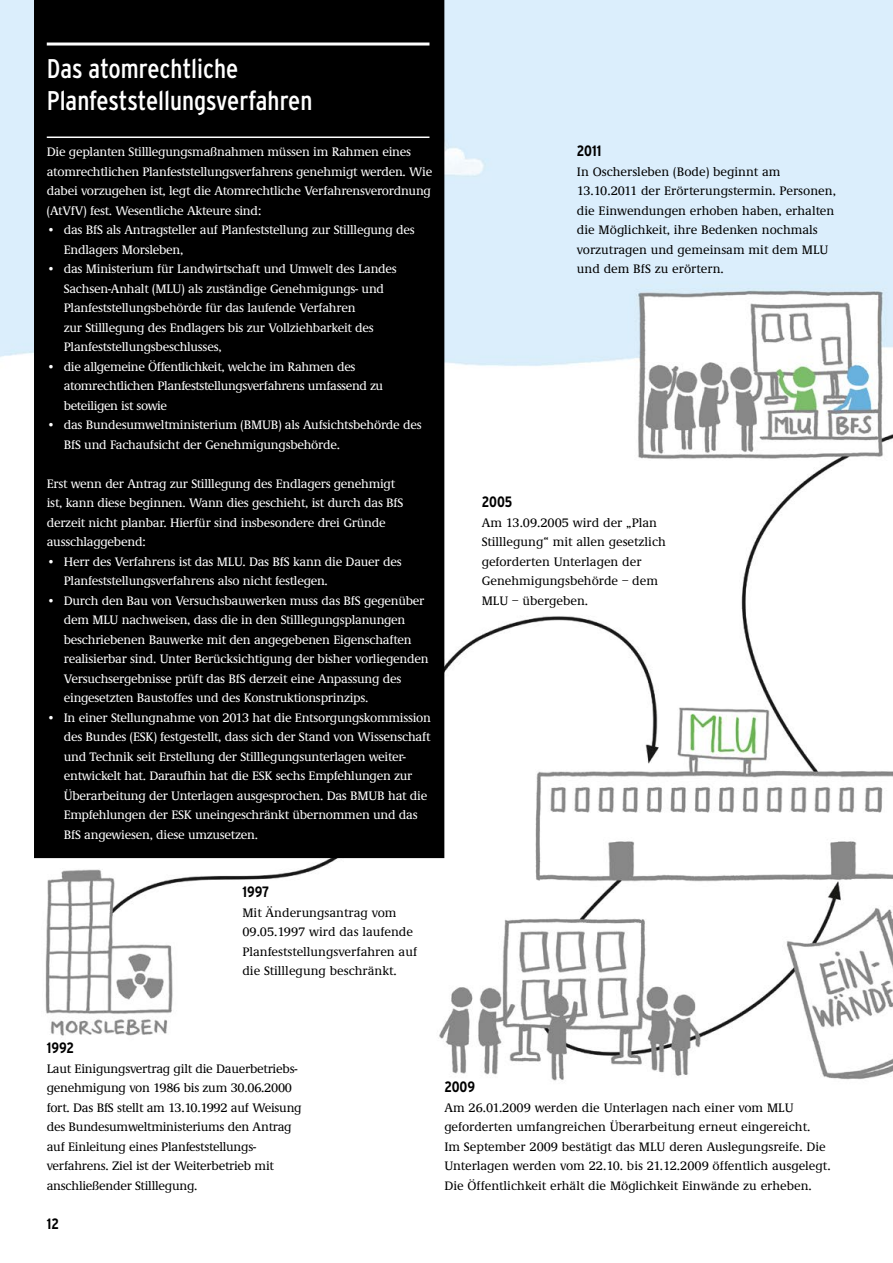
<style>
.page{position:relative;width:893px;height:1263px;background:#fff}
.page>*{position:absolute;margin:0;border:0;box-sizing:border-box;transform-origin:0 0}
.Seitenüberschrift{font:condensed 27px/32.4px "Interstate";color:#fff}
.Zwischenüberschrift{font:700 condensed 15px "Interstate";color:#000}
.Text{font:500 12.75px/19.5px "Demos EF";letter-spacing:-.02em;color:#fff}
.Text-2{font:500 12.75px/19.5px "Demos EF";color:#000}
.Text-3{font:500 12.75px/19.5px "Demos EF";letter-spacing:-.02em;color:#000}
</style>
<div class="page">
<img style="left:0;top:0;width:893px;height:1081px">
<div style="left:34px;top:0;width:410px;height:858px;background:#000"></div>
<hr style="left:47px;top:43px;width:382px;height:3px;background:#fff">
<hr style="left:47px;top:137px;width:382px;height:1px;background:#fff">
<h2 class="Seitenüberschrift" style="left:47px;top:52px;width:267px">Das atomrechtliche<br>Planfeststellungsverfahren</h2>
<p class="Text" style="left:47px;top:142px;width:387px">Die geplanten Stilllegungsmaßnahmen müssen im Rahmen eines atomrechtlichen Planfeststellungsverfahrens genehmigt werden. Wie dabei vorzugehen ist, legt die Atomrechtliche Verfahrensverordnung (AtVfV) fest. Wesentliche Akteure sind:</p>
<p class="Text" style="left:64px;top:220px;width:352px;text-indent:-17px">• das BfS als Antragsteller auf Planfeststellung zur Stilllegung des<br>Endlagers Morsleben,</p>
<p class="Text" style="left:64px;top:259px;width:335px;text-indent:-17px">• das Ministerium für Landwirtschaft und Umwelt des Landes Sachsen-Anhalt (MLU) als zuständige Genehmigungs- und Planfeststellungsbehörde für das laufende Verfahren<br>zur Stilllegung des Endlagers bis zur Vollziehbarkeit des Planfeststellungsbeschlusses,</p>
<p class="Text" style="left:64px;top:357px;width:321px;text-indent:-17px">• die allgemeine Öffentlichkeit, welche im Rahmen des atomrechtlichen Planfeststellungsverfahrens umfassend zu beteiligen ist sowie</p>
<p class="Text" style="left:64px;top:415px;width:359px;text-indent:-17px">• das Bundesumweltministerium (BMUB) als Aufsichtsbehörde des<br>BfS und Fachaufsicht der Genehmigungsbehörde.</p>
<p class="Text" style="left:47px;top:474px;width:358px">Erst wenn der Antrag zur Stilllegung des Endlagers genehmigt ist, kann diese beginnen. Wann dies geschieht, ist durch das BfS derzeit nicht planbar. Hierfür sind insbesondere drei Gründe ausschlaggebend:</p>
<p class="Text" style="left:64px;top:552px;width:339px;text-indent:-17px">• Herr des Verfahrens ist das MLU. Das BfS kann die Dauer des<br>Planfeststellungsverfahrens also nicht festlegen.</p>
<p class="Text" style="left:64px;top:591px;width:366px;text-indent:-17px">• Durch den Bau von Versuchsbauwerken muss das BfS gegenüber dem MLU nachweisen, dass die in den Stilllegungsplanungen beschriebenen Bauwerke mit den angegebenen Eigenschaften realisierbar sind. Unter Berücksichtigung der bisher vorliegenden Versuchsergebnisse prüft das BfS derzeit eine Anpassung des eingesetzten Baustoffes und des Konstruktionsprinzips.</p>
<p class="Text" style="left:64px;top:708px;width:369px;text-indent:-17px">• In einer Stellungnahme von 2013 hat die Entsorgungskommission des Bundes (ESK) festgestellt, dass sich der Stand von Wissenschaft und Technik seit Erstellung der Stilllegungsunterlagen weiter&shy;entwickelt hat. Daraufhin hat die ESK sechs Empfehlungen zur Überarbeitung der Unterlagen ausgesprochen. Das BMUB hat die Empfehlungen der ESK uneingeschränkt übernommen und das BfS angewiesen, diese umzusetzen.</p>
<p class="Zwischenüberschrift" style="left:242px;top:883px;width:28px">1997</p>
<p class="Text-2" style="left:242px;top:903px;width:176px">Mit Änderungsantrag vom<br>09.05.1997 wird das laufende<br>Planfeststellungsverfahren auf die Stilllegung beschränkt.</p>
<h3 class="Zwischenüberschrift" style="left:577px;top:142px;width:26px">2011</h3>
<p class="Text-2" style="left:577px;top:162px;width:261px">In Oschersleben (Bode) beginnt am 13.10.2011 der Erörterungstermin. Personen, die Einwendungen erhoben haben, erhalten die Möglichkeit, ihre Bedenken nochmals vorzutragen und gemeinsam mit dem MLU und dem BfS zu erörtern.</p>
<h3 class="Zwischenüberschrift" style="left:482px;top:493px;width:32px">2005</h3>
<p class="Text-2" style="left:482px;top:513px;width:186px">Am 13.09.2005 wird der „Plan<br>Stilllegung“ mit allen gesetzlich geforderten Unterlagen der<br>Genehmigungsbehörde – dem<br>MLU – übergeben.</p>
<h3 class="Zwischenüberschrift" style="left:47px;top:1039px;width:29px">1992</h3>
<p class="Text-3" style="left:47px;top:1059px;width:256px">Laut Einigungsvertrag gilt die Dauerbetriebs&shy;genehmigung von 1986 bis zum 30.06.2000 fort. Das BfS stellt am 13.10.1992 auf Weisung des Bundesumweltministeriums den Antrag auf Einleitung eines Planfeststellungs&shy;verfahrens. Ziel ist der Weiterbetrieb mit anschließender Stilllegung.</p>
<p class="Zwischenüberschrift" style="left:47px;top:1214px;width:14px">12</p>
<h3 class="Zwischenüberschrift" style="left:444px;top:1078px;width:32px">2009</h3>
<p class="Text-2" style="left:444px;top:1098px;width:388px">Am 26.01.2009 werden die Unterlagen nach einer vom MLU geforderten umfangreichen Überarbeitung erneut eingereicht.<br>Im September 2009 bestätigt das MLU deren Auslegungsreife. Die Unterlagen werden vom 22.10. bis 21.12.2009 öffentlich ausgelegt.<br>Die Öffentlichkeit erhält die Möglichkeit Einwände zu erheben.</p>
</div>
